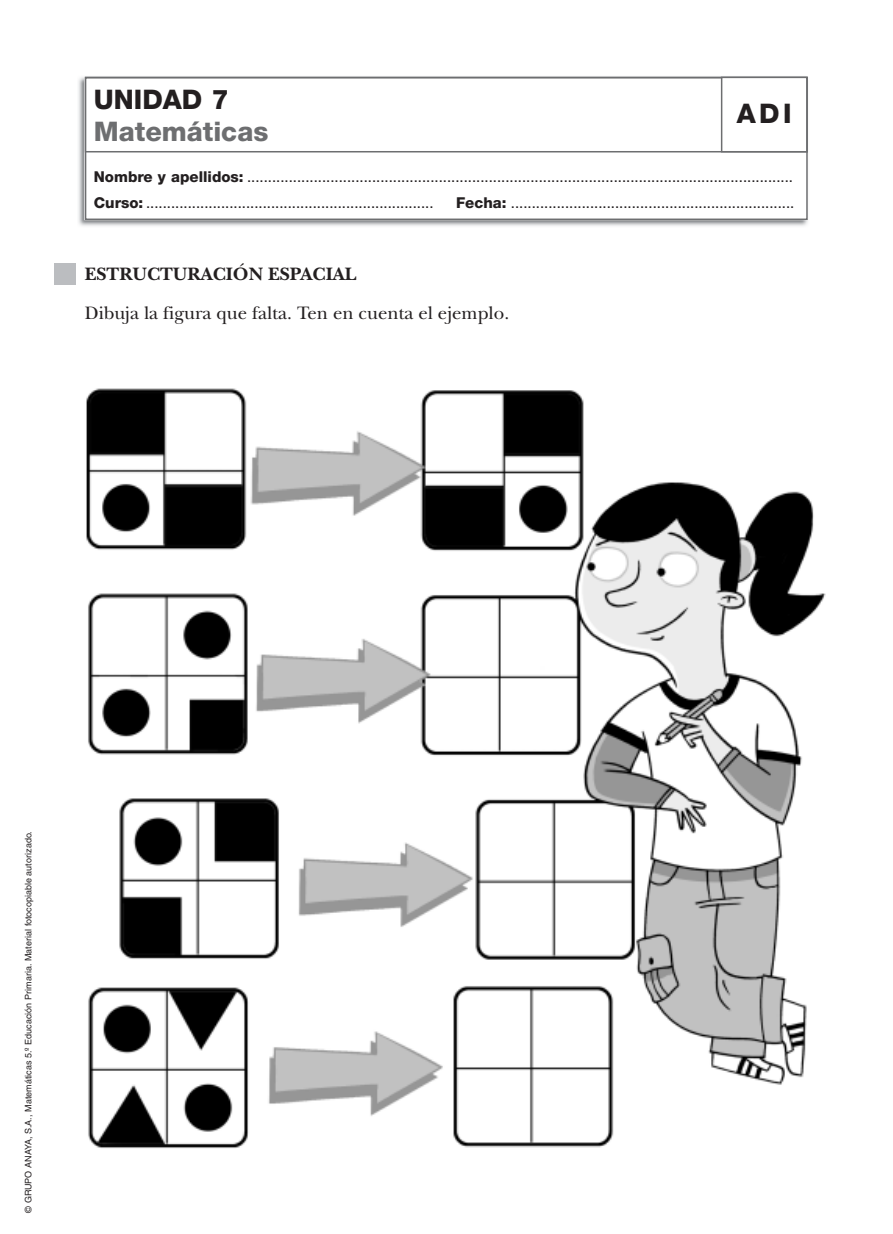
<style>
.page{position:relative;width:893px;height:1234px;background:#fff}
.page>*{position:absolute;margin:0;border:0;box-sizing:border-box;transform-origin:0 0}
.t1{font:800 27px "Helvetica Neue";color:#6d6e70}
.t2{font:800 27px "Helvetica Neue";color:#231f20}
.t3{font:18.75px "New Baskerville";color:#231f20}
.t4{font:700 18.75px "New Baskerville";color:#231f20}
.t5{font:15px/26.5px "Helvetica Neue";color:#231f20}
.t6{font:9px "Helvetica";color:#231f20}
.s1{font-weight:800}
</style>
<div class="page">
<img style="left:78px;top:76px;width:730px;height:150px">
<div style="left:86px;top:77px;width:721px;height:142px;background:#fff"></div>
<div style="left:85px;top:77px;width:723px;height:143px;border:2px solid #6d6e70"></div>
<div style="left:85px;top:77px;width:723px;height:75px;border:2px solid #6d6e70"></div>
<div style="left:721px;top:77px;width:87px;height:75px;border:2px solid #6d6e70"></div>
<div style="left:55px;top:264px;width:21px;height:21px;background:#bbbdc0"></div>
<img style="left:86px;top:388px;width:740px;height:760px">
<h1 class="t2" style="left:94px;top:89px;width:136px">UNIDAD 7</h1>
<h1 class="t1" style="left:94px;top:122px;width:176px">Matemáticas</h1>
<h1 class="t2" style="left:737px;top:104px;width:56px">ADI</h1>
<p class="t5" style="left:94px;top:164px;width:701px"><span class="s1">Nombre y apellidos:</span> ...................................................................................................................................<br><span class="s1">Curso:</span> .....................................................................</p>
<p class="t5" style="left:456px;top:191px;width:340px"><span class="s1">Fecha:</span> ....................................................................</p>
<p class="t4" style="left:85px;top:267px;width:273px">ESTRUCTURACIÓN ESPACIAL</p>
<p class="t3" style="left:85px;top:306px;width:426px">Dibuja la figura que falta. Ten en cuenta el ejemplo.</p>
<p class="t6" style="left:25px;top:1212px;width:383px;rotate:-90deg">© GRUPO ANAYA, S.A., Matemáticas 5.º Educación Primaria. Material fotocopiable autorizado.</p>
</div>
